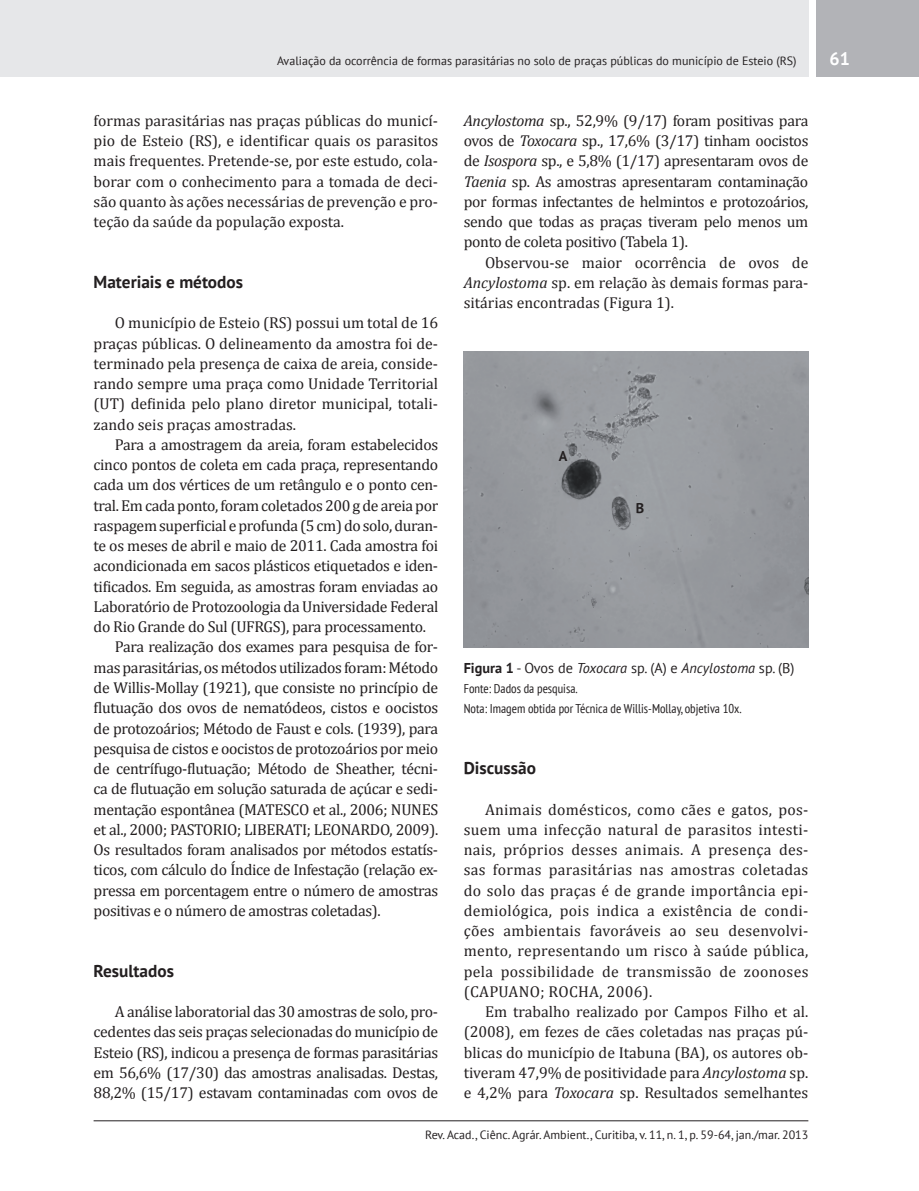
<style>
.page{position:relative;width:919px;height:1191px;background:#fff}
.page>*{position:absolute;margin:0;border:0;box-sizing:border-box;transform-origin:0 0}
.Número_de_páginas{font:700 18px "PT Sans";color:#fff}
.Título_1{font:700 17.25px "PT Sans";color:#231f20}
.Corpo_de_texto{font:15.75px/20.2px "Cambria";letter-spacing:-.01em;color:#231f20;text-align:justify}
.Título_-_Figuras{font:14.25px "PT Sans";color:#231f20}
.Título_-_Figuras-2{font:700 14.25px "PT Sans";color:#231f20}
.Legenda_-_Figuras{font:condensed 12.75px "PT Sans";color:#231f20}
.Cabeçalho{font:12px "PT Sans";color:#231f20}
.Rodapé{font:12px "PT Sans";color:#231f20}
.s1{font-style:italic}
.s2{font-weight:700}
</style>
<div class="page">
<div style="left:0;top:0;width:808px;height:77px;background:#e6e7e9"></div>
<div style="left:816px;top:0;width:102px;height:77px;background:#b2b3b7"></div>
<hr style="left:94px;top:1120px;width:714px;height:1px;background:#231f20">
<div style="left:463px;top:351px;width:345px;height:297px;background:#96999d"></div>
<p class="Cabeçalho" style="left:277px;top:53px;width:521px">Avaliação da ocorrência de formas parasitárias no solo de praças públicas do município de Esteio (RS)</p>
<p class="Número_de_páginas" style="left:829px;top:47px;width:22px">61</p>
<p class="Corpo_de_texto" style="left:94px;top:110px;width:346px">formas parasitárias nas praças públicas do municí&shy;pio de Esteio (RS), e identificar quais os parasitos mais frequentes. Pretende-se, por este estudo, cola&shy;borar com o conhecimento para a tomada de deci&shy;são quanto às ações necessárias de prevenção e pro&shy;teção da saúde da população exposta.</p>
<p class="Título_1" style="left:94px;top:270px;width:151px">Materiais e métodos</p>
<p class="Corpo_de_texto" style="left:94px;top:313px;width:346px;text-indent:21px">O município de Esteio (RS) possui um total de 16 praças públicas. O delineamento da amostra foi de&shy;terminado pela presença de caixa de areia, conside&shy;rando sempre uma praça como Unidade Territorial (UT) definida pelo plano diretor municipal, totali&shy;zando seis praças amostradas.</p>
<p class="Corpo_de_texto" style="left:94px;top:434px;width:346px;text-indent:21px">Para a amostragem da areia, foram estabelecidos cinco pontos de coleta em cada praça, representando cada um dos vértices de um retângulo e o ponto cen&shy;tral. Em cada ponto, foram coletados 200 g de areia por raspagem superficial e profunda (5 cm) do solo, duran&shy;te os meses de abril e maio de 2011. Cada amostra foi acondicionada em sacos plásticos etiquetados e iden&shy;tificados. Em seguida, as amostras foram enviadas ao Laboratório de Protozoologia da Universidade Federal do Rio Grande do Sul (UFRGS), para processamento.</p>
<p class="Corpo_de_texto" style="left:94px;top:637px;width:346px;text-indent:21px">Para realização dos exames para pesquisa de for&shy;mas parasitárias, os métodos utilizados foram: Método de Willis-Mollay (1921), que consiste no princípio de flutuação dos ovos de nematódeos, cistos e oocistos de protozoários; Método de Faust e cols. (1939), para pesquisa de cistos e oocistos de protozoários por meio de centrífugo-flutuação; Método de Sheather, técni&shy;ca de flutuação em solução saturada de açúcar e sedi&shy;mentação espontânea (MATESCO et al., 2006; NUNES et al., 2000; PASTORIO; LIBERATI; LEONARDO, 2009).<br>Os resultados foram analisados por métodos estatís&shy;ticos, com cálculo do Índice de Infestação (relação ex&shy;pressa em porcentagem entre o número de amostras positivas e o número de amostras coletadas).</p>
<p class="Título_1" style="left:94px;top:959px;width:82px">Resultados</p>
<p class="Corpo_de_texto" style="left:94px;top:1001px;width:346px;text-indent:21px">A análise laboratorial das 30 amostras de solo, pro&shy;cedentes das seis praças selecionadas do município de Esteio (RS), indicou a presença de formas parasitárias em 56,6% (17/30) das amostras analisadas. Destas, 88,2% (15/17) estavam contaminadas com ovos de</p>
<p class="Corpo_de_texto" style="left:463px;top:110px;width:346px"><span class="s1">Ancylostoma</span> sp., 52,9% (9/17) foram positivas para ovos de <span class="s1">Toxocara</span> sp., 17,6% (3/17) tinham oocistos de <span class="s1">Isospora</span> sp., e 5,8% (1/17) apresentaram ovos de <span class="s1">Taenia</span> sp. As amostras apresentaram contaminação por formas infectantes de helmintos e protozoários, sendo que todas as praças tiveram pelo menos um ponto de coleta positivo (Tabela 1).</p>
<p class="Corpo_de_texto" style="left:463px;top:252px;width:346px;text-indent:21px">Observou-se maior ocorrência de ovos de <span class="s1">Ancylostoma</span> sp. em relação às demais formas para&shy;sitárias encontradas (Figura 1).</p>
<p class="Título_-_Figuras-2" style="left:558px;top:446px;width:10px">A</p>
<p class="Título_-_Figuras-2" style="left:635px;top:498px;width:10px">B</p>
<p class="Título_-_Figuras" style="left:463px;top:658px;width:332px"><span class="s2">Figura 1</span> - Ovos de <span class="s1">Toxocara</span> sp. (A) e <span class="s1">Ancylostoma</span> sp. (B)</p>
<p class="Legenda_-_Figuras" style="left:463px;top:680px;width:115px">Fonte: Dados da pesquisa.</p>
<p class="Legenda_-_Figuras" style="left:463px;top:700px;width:279px">Nota: Imagem obtida por Técnica de Willis-Mollay, objetiva 10x.</p>
<p class="Título_1" style="left:463px;top:756px;width:74px">Discussão</p>
<p class="Corpo_de_texto" style="left:463px;top:799px;width:346px;text-indent:21px">Animais domésticos, como cães e gatos, pos&shy;suem uma infecção natural de parasitos intesti&shy;nais, próprios desses animais. A presença des&shy;sas formas parasitárias nas amostras coletadas do solo das praças é de grande importância epi&shy;demiológica, pois indica a existência de condi&shy;ções ambientais favoráveis ao seu desenvolvi&shy;mento, representando um risco à saúde pública, pela possibilidade de transmissão de zoonoses (CAPUANO; ROCHA, 2006).</p>
<p class="Corpo_de_texto" style="left:463px;top:1001px;width:346px;text-indent:21px">Em trabalho realizado por Campos Filho et al. (2008), em fezes de cães coletadas nas praças pú&shy;blicas do município de Itabuna (BA), os autores ob&shy;tiveram 47,9% de positividade para <span class="s1">Ancylostoma</span> sp. e 4,2% para <span class="s1">Toxocara</span> sp. Resultados semelhantes</p>
<p class="Rodapé" style="left:425px;top:1126px;width:384px">Rev. Acad., Ciênc. Agrár. Ambient., Curitiba, v. 11, n. 1, p. 59-64, jan./mar. 2013</p>
</div>
